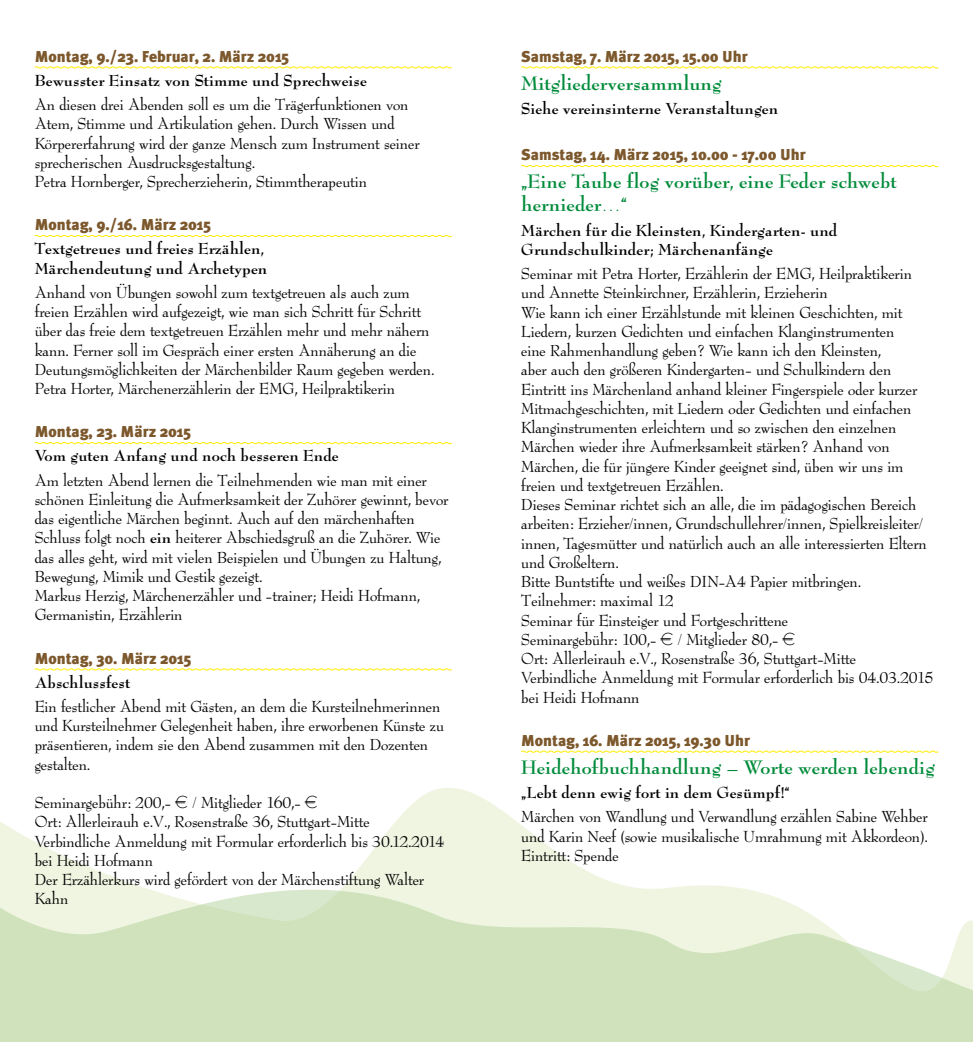
<style>
.page{position:relative;width:973px;height:1042px;background:#fff}
.page>*{position:absolute;margin:0;border:0;box-sizing:border-box;transform-origin:0 0}
.t1{font:700 19.25px/23.1px "Bernhard Modern BQ";color:#008b3a}
.t2{font:15.75px/19.2px "Bernhard Modern BQ";color:#000}
.t3{font:700 15.75px/19.2px "Bernhard Modern BQ";color:#000}
.t4{font:900 15.75px "Meta Plus";color:#7c582c}
.s1{font-weight:700}
.s2{font-family:"Eurofont"}
</style>
<div class="page">
<svg style="left:0;top:788px;width:570px;height:73px"></svg>
<svg style="left:0;top:861px;width:972px;height:181px;fill:#cfe2bc"></svg>
<svg style="left:34px;top:66px;width:418px;height:3px"></svg>
<svg style="left:34px;top:235px;width:418px;height:2px"></svg>
<svg style="left:34px;top:442px;width:418px;height:3px"></svg>
<svg style="left:34px;top:668px;width:418px;height:3px"></svg>
<svg style="left:521px;top:66px;width:417px;height:3px"></svg>
<svg style="left:521px;top:165px;width:417px;height:3px"></svg>
<svg style="left:521px;top:750px;width:417px;height:3px"></svg>
<p class="t4" style="left:35px;top:47px;width:256px">Montag, 9./23. Februar, 2. März 2015</p>
<p class="t3" style="left:35px;top:71px;width:334px">Bewusster Einsatz von Stimme und Sprechweise</p>
<p class="t2" style="left:35px;top:95px;width:386px">An diesen drei Abenden soll es um die Trägerfunktionen von Atem, Stimme und Artikulation gehen. Durch Wissen und Körpererfahrung wird der ganze Mensch zum Instrument seiner sprecherischen Ausdrucksgestaltung.<br>Petra Hornberger, Sprecherzieherin, Stimmtherapeutin</p>
<p class="t4" style="left:35px;top:215px;width:178px">Montag, 9./16. März 2015</p>
<p class="t3" style="left:35px;top:239px;width:234px">Textgetreues und freies Erzählen,<br>Märchendeutung und Archetypen</p>
<p class="t2" style="left:35px;top:283px;width:401px">Anhand von Übungen sowohl zum textgetreuen als auch zum freien Erzählen wird aufgezeigt, wie man sich Schritt für Schritt über das freie dem textgetreuen Erzählen mehr und mehr nähern kann. Ferner soll im Gespräch einer ersten Annäherung an die Deutungsmöglichkeiten der Märchenbilder Raum gegeben werden.<br>Petra Horter, Märchenerzählerin der EMG, Heilpraktikerin</p>
<p class="t4" style="left:35px;top:422px;width:158px">Montag, 23. März 2015</p>
<p class="t3" style="left:35px;top:446px;width:305px">Vom guten Anfang und noch besseren Ende</p>
<p class="t2" style="left:35px;top:470px;width:415px">Am letzten Abend lernen die Teilnehmenden wie man mit einer schönen Einleitung die Aufmerksamkeit der Zuhörer gewinnt, bevor das eigentliche Märchen beginnt. Auch auf den märchenhaften Schluss folgt noch <span class="s1">ein</span> heiterer Abschiedsgruß an die Zuhörer. Wie das alles geht, wird mit vielen Beispielen und Übungen zu Haltung, Bewegung, Mimik und Gestik gezeigt.<br>Markus Herzig, Märchenerzähler und -trainer; Heidi Hofmann, Germanistin, Erzählerin</p>
<p class="t4" style="left:35px;top:649px;width:158px">Montag, 30. März 2015</p>
<p class="t3" style="left:35px;top:673px;width:97px">Abschlussfest</p>
<p class="t2" style="left:35px;top:697px;width:410px">Ein festlicher Abend mit Gästen, an dem die Kursteilnehmerinnen und Kursteilnehmer Gelegenheit haben, ihre erworbenen Künste zu präsentieren, indem sie den Abend zusammen mit den Dozenten gestalten.</p>
<p class="t2" style="left:35px;top:793px;width:411px">Seminargebühr: 200,- <span class="s2">E</span> / Mitglieder 160,- <span class="s2">E<br></span>Ort: Allerleirauh e.V., Rosenstraße 36, Stuttgart-Mitte Verbindliche Anmeldung mit Formular erforderlich bis 30.12.2014 bei Heidi Hofmann<br>Der Erzählerkurs wird gefördert von der Märchenstiftung Walter Kahn</p>
<p class="t4" style="left:521px;top:47px;width:228px">Samstag, 7. März 2015, 15.00 Uhr</p>
<p class="t1" style="left:521px;top:72px;width:202px">Mitgliederversammlung</p>
<p class="t3" style="left:521px;top:99px;width:258px">Siehe vereinsinterne Veranstaltungen</p>
<p class="t4" style="left:521px;top:146px;width:286px">Samstag, 14. März 2015, 10.00 - 17.00 Uhr</p>
<p class="t1" style="left:521px;top:170px;width:377px">„Eine Taube flog vorüber, eine Feder schwebt hernieder…“</p>
<p class="t3" style="left:521px;top:221px;width:317px">Märchen für die Kleinsten, Kindergarten- und<br>Grundschulkinder; Märchenanfänge</p>
<p class="t2" style="left:521px;top:264px;width:413px">Seminar mit Petra Horter, Erzählerin der EMG, Heilpraktikerin und Annette Steinkirchner, Erzählerin, Erzieherin<br>Wie kann ich einer Erzählstunde mit kleinen Geschichten, mit Liedern, kurzen Gedichten und einfachen Klanginstrumenten<br>eine Rahmenhandlung geben? Wie kann ich den Kleinsten,<br>aber auch den größeren Kindergarten- und Schulkindern den Eintritt ins Märchenland anhand kleiner Fingerspiele oder kurzer Mitmachgeschichten, mit Liedern oder Gedichten und einfachen Klanginstrumenten erleichtern und so zwischen den einzelnen Märchen wieder ihre Aufmerksamkeit stärken? Anhand von Märchen, die für jüngere Kinder geeignet sind, üben wir uns im freien und textgetreuen Erzählen.<br>Dieses Seminar richtet sich an alle, die im pädagogischen Bereich arbeiten: Erzieher/innen, Grundschullehrer/innen, Spielkreisleiter/ innen, Tagesmütter und natürlich auch an alle interessierten Eltern und Großeltern.<br>Bitte Buntstifte und weißes DIN-A4 Papier mitbringen.<br>Teilnehmer: maximal 12<br>Seminar für Einsteiger und Fortgeschrittene<br>Seminargebühr: 100,- <span class="s2">E</span> / Mitglieder 80,- <span class="s2">E<br></span>Ort: Allerleirauh e.V., Rosenstraße 36, Stuttgart-Mitte Verbindliche Anmeldung mit Formular erforderlich bis 04.03.2015 bei Heidi Hofmann</p>
<p class="t4" style="left:521px;top:731px;width:230px">Montag, 16. März 2015, 19.30 Uhr</p>
<p class="t1" style="left:521px;top:756px;width:415px">Heidehofbuchhandlung – Worte werden lebendig</p>
<p class="t3" style="left:521px;top:783px;width:270px">„Lebt denn ewig fort in dem Gesümpf!“</p>
<p class="t2" style="left:521px;top:807px;width:408px;text-align:justify">Märchen von Wandlung und Verwandlung erzählen Sabine Wehber und Karin Neef (sowie musikalische Umrahmung mit Akkordeon).<br>Eintritt: Spende</p>
</div>
